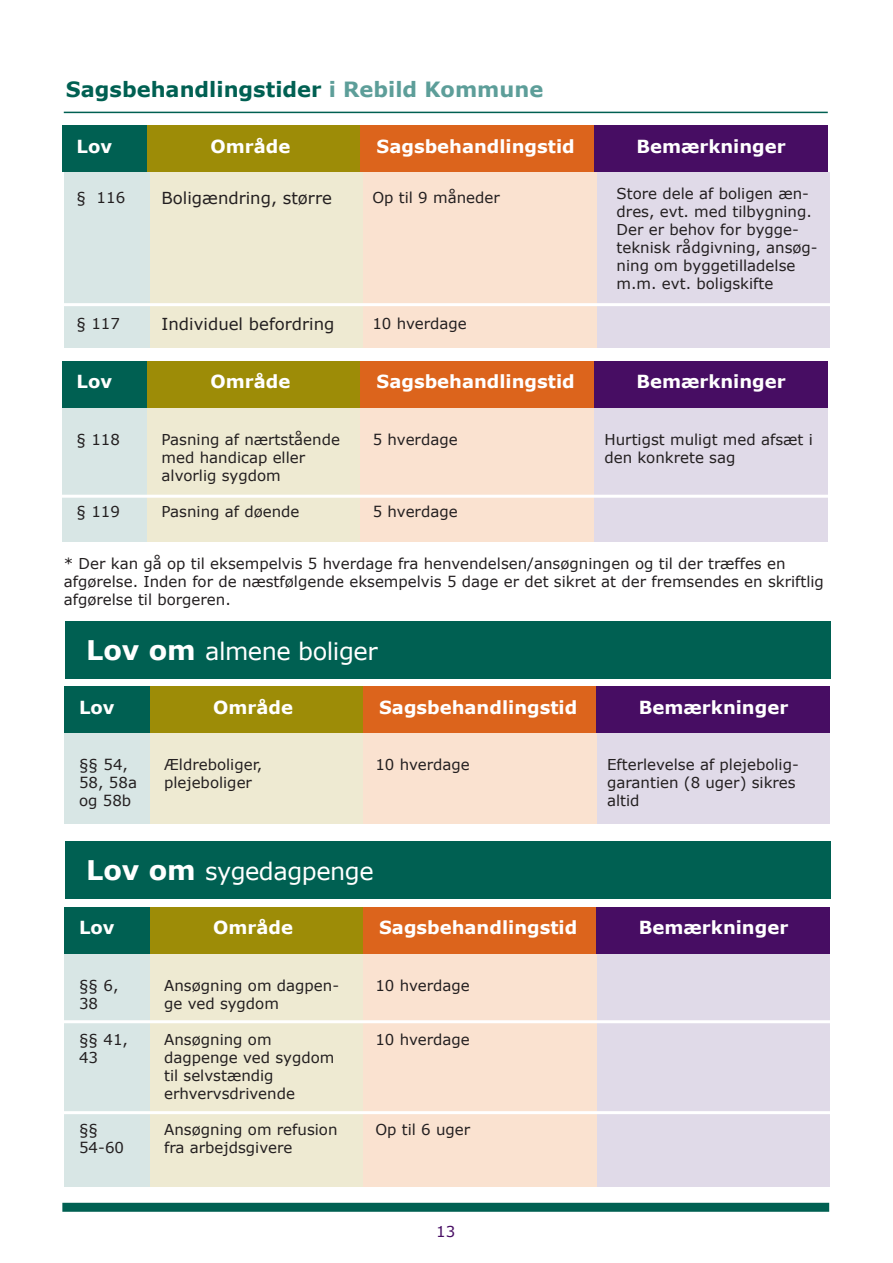
<style>
.page{position:relative;width:893px;height:1263px;background:#fff}
.page>*{position:absolute;margin:0;border:0;box-sizing:border-box;transform-origin:0 0}
.t1{font:24px "Verdana";letter-spacing:-.02em;color:#fff}
.t2{font:700 21px "Verdana";color:#006052}
.t3{font:700 18px "Verdana";color:#fff}
.t4{font:16.5px "Verdana";color:#231f20}
._52{font:15px/18px "Verdana";color:#231f20}
.t5{font:15px "Verdana";color:#470d63}
.s1{color:#5d9e99}
.s2{font-weight:700;font-size:27px}
</style>
<div class="page">
<div style="left:62px;top:1203px;width:767px;height:9px;background:#006052"></div>
<hr style="left:64px;top:112px;width:764px;height:1px;background:#006052">
<div style="left:65px;top:621px;width:765px;height:58px;background:#006052"></div>
<div style="left:65px;top:841px;width:765px;height:57px;background:#006052"></div>
<div style="left:65px;top:686px;width:85px;height:47px;background:#006052"></div>
<div style="left:65px;top:907px;width:85px;height:47px;background:#006052"></div>
<div style="left:150px;top:686px;width:213px;height:47px;background:#9d8c07"></div>
<div style="left:150px;top:907px;width:213px;height:47px;background:#9d8c07"></div>
<div style="left:363px;top:686px;width:233px;height:47px;background:#dc641c"></div>
<div style="left:363px;top:907px;width:233px;height:47px;background:#dc641c"></div>
<div style="left:596px;top:686px;width:234px;height:47px;background:#470d63"></div>
<div style="left:596px;top:907px;width:234px;height:47px;background:#470d63"></div>
<div style="left:65px;top:733px;width:85px;height:91px;background:#d8e6e5"></div>
<div style="left:596px;top:733px;width:234px;height:91px;background:#e0dae8"></div>
<div style="left:363px;top:733px;width:233px;height:91px;background:#fae2d0"></div>
<div style="left:150px;top:733px;width:213px;height:91px;background:#eeead2"></div>
<div style="left:65px;top:954px;width:85px;height:232px;background:#d8e6e5"></div>
<div style="left:596px;top:954px;width:234px;height:232px;background:#e0dae8"></div>
<div style="left:363px;top:954px;width:233px;height:232px;background:#fae2d0"></div>
<div style="left:150px;top:954px;width:213px;height:232px;background:#eeead2"></div>
<div style="left:62px;top:361px;width:85px;height:47px;background:#006052"></div>
<div style="left:62px;top:125px;width:85px;height:47px;background:#006052"></div>
<div style="left:147px;top:361px;width:213px;height:47px;background:#9d8c07"></div>
<div style="left:147px;top:125px;width:213px;height:47px;background:#9d8c07"></div>
<div style="left:360px;top:361px;width:234px;height:47px;background:#dc641c"></div>
<div style="left:360px;top:125px;width:234px;height:47px;background:#dc641c"></div>
<div style="left:594px;top:361px;width:234px;height:47px;background:#470d63"></div>
<div style="left:594px;top:125px;width:234px;height:47px;background:#470d63"></div>
<div style="left:62px;top:408px;width:85px;height:133px;background:#d8e6e5"></div>
<div style="left:594px;top:408px;width:234px;height:133px;background:#e0dae8"></div>
<div style="left:360px;top:408px;width:234px;height:133px;background:#fae2d0"></div>
<div style="left:147px;top:408px;width:213px;height:133px;background:#eeead2"></div>
<div style="left:65px;top:172px;width:85px;height:175px;background:#d8e6e5"></div>
<div style="left:596px;top:172px;width:234px;height:175px;background:#e0dae8"></div>
<div style="left:363px;top:172px;width:233px;height:175px;background:#fae2d0"></div>
<div style="left:150px;top:172px;width:213px;height:175px;background:#eeead2"></div>
<hr style="left:50px;top:495px;width:804px;height:3px;background:#fff">
<hr style="left:50px;top:303px;width:804px;height:3px;background:#fff">
<hr style="left:54px;top:1020px;width:804px;height:3px;background:#fff">
<hr style="left:50px;top:1111px;width:804px;height:3px;background:#fff">
<h2 class="t2" style="left:66px;top:75px;width:479px">Sagsbehandlingstider <span class="s1">i Rebild Kommune</span></h2>
<p class="t3" style="left:77px;top:134px;width:37px">Lov</p>
<p class="t3" style="left:211px;top:134px;width:81px">Område</p>
<p class="t3" style="left:377px;top:134px;width:200px">Sagsbehandlingstid</p>
<p class="t3" style="left:636px;top:134px;width:151px">Bemærkninger</p>
<p class="_52" style="left:77px;top:188px;width:50px">§ 116</p>
<p class="t4" style="left:162px;top:187px;width:172px">Boligændring, større</p>
<p class="_52" style="left:372px;top:188px;width:129px">Op til 9 måneder</p>
<p class="_52" style="left:77px;top:314px;width:45px">§ 117</p>
<p class="t4" style="left:162px;top:313px;width:174px">Individuel befordring</p>
<p class="_52" style="left:372px;top:314px;width:96px">10 hverdage</p>
<p class="_52" style="left:617px;top:184px;width:203px">Store dele af boligen æn&shy;dres, evt. med tilbygning.<br>Der er behov for bygge&shy;teknisk rådgivning, ansøg&shy;ning om byggetilladelse m.m. evt. boligskifte</p>
<p class="t3" style="left:77px;top:369px;width:37px">Lov</p>
<p class="t3" style="left:211px;top:369px;width:81px">Område</p>
<p class="t3" style="left:377px;top:369px;width:200px">Sagsbehandlingstid</p>
<p class="t3" style="left:636px;top:369px;width:151px">Bemærkninger</p>
<p class="_52" style="left:77px;top:430px;width:45px">§ 118</p>
<p class="_52" style="left:77px;top:502px;width:45px">§ 119</p>
<p class="_52" style="left:162px;top:430px;width:180px">Pasning af nærtstående med handicap eller</p>
<p class="_52" style="left:162px;top:466px;width:121px">alvorlig sygdom</p>
<p class="_52" style="left:162px;top:502px;width:139px">Pasning af døende</p>
<p class="_52" style="left:373px;top:430px;width:86px">5 hverdage</p>
<p class="_52" style="left:373px;top:502px;width:86px">5 hverdage</p>
<p class="_52" style="left:604px;top:430px;width:210px">Hurtigst muligt med afsæt i den konkrete sag</p>
<p class="_52" style="left:64px;top:554px;width:762px">* Der kan gå op til eksempelvis 5 hverdage fra henvendelsen/ansøgningen og til der træffes en afgørelse. Inden for de næstfølgende eksempelvis 5 dage er det sikret at der fremsendes en skriftlig afgørelse til borgeren.</p>
<p class="t1" style="left:86px;top:635px;width:293px"><span class="s2">Lov om</span> almene boliger</p>
<p class="t3" style="left:79px;top:694px;width:37px">Lov</p>
<p class="t3" style="left:213px;top:694px;width:81px">Område</p>
<p class="t3" style="left:379px;top:694px;width:200px">Sagsbehandlingstid</p>
<p class="t3" style="left:639px;top:694px;width:151px">Bemærkninger</p>
<p class="_52" style="left:79px;top:756px;width:59px">§§ 54,<br>58, 58a og 58b</p>
<p class="_52" style="left:164px;top:756px;width:100px">Ældreboliger,</p>
<p class="_52" style="left:164px;top:774px;width:89px">plejeboliger</p>
<p class="_52" style="left:375px;top:756px;width:96px">10 hverdage</p>
<p class="_52" style="left:607px;top:756px;width:193px">Efterlevelse af plejebolig&shy;garantien (8 uger) sikres altid</p>
<p class="t1" style="left:86px;top:855px;width:289px"><span class="s2">Lov om</span> sygedagpenge</p>
<p class="t3" style="left:79px;top:915px;width:37px">Lov</p>
<p class="t3" style="left:213px;top:915px;width:81px">Område</p>
<p class="t3" style="left:379px;top:915px;width:200px">Sagsbehandlingstid</p>
<p class="t3" style="left:639px;top:915px;width:151px">Bemærkninger</p>
<p class="_52" style="left:79px;top:976px;width:41px">§§ 6,<br>38</p>
<p class="_52" style="left:79px;top:1030px;width:50px">§§ 41,<br>43</p>
<p class="_52" style="left:79px;top:1120px;width:46px">§§<br>54-60</p>
<p class="_52" style="left:164px;top:976px;width:176px">Ansøgning om dagpen&shy;ge ved sygdom</p>
<p class="_52" style="left:164px;top:1030px;width:109px">Ansøgning om</p>
<p class="_52" style="left:164px;top:1048px;width:172px">dagpenge ved sygdom til selvstændig</p>
<p class="_52" style="left:164px;top:1084px;width:132px">erhvervsdrivende</p>
<p class="_52" style="left:164px;top:1120px;width:175px">Ansøgning om refusion fra arbejdsgivere</p>
<p class="_52" style="left:375px;top:976px;width:96px">10 hverdage</p>
<p class="_52" style="left:375px;top:1030px;width:96px">10 hverdage</p>
<p class="_52" style="left:375px;top:1120px;width:96px">Op til 6 uger</p>
<p class="t5" style="left:436px;top:1221px;width:21px">13</p>
</div>
